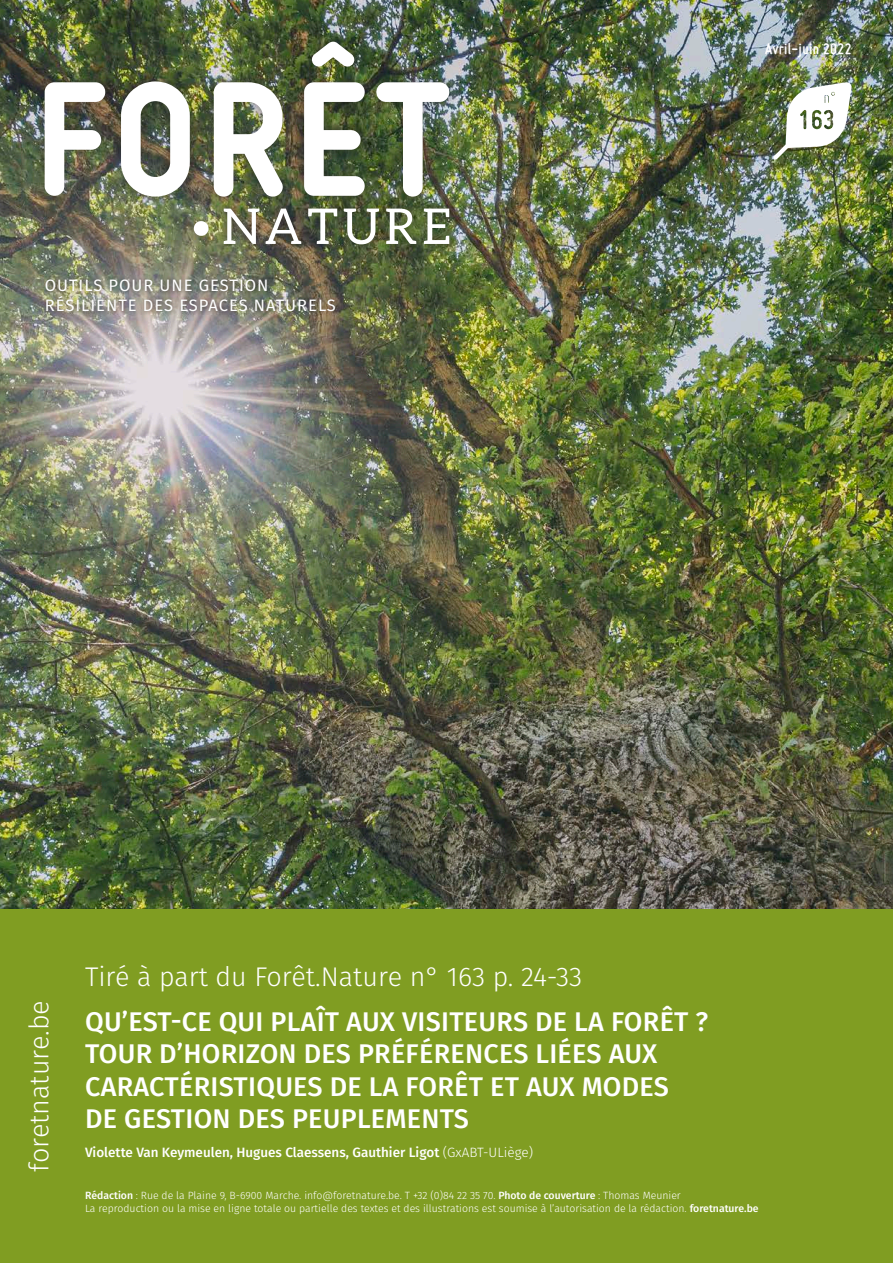
<style>
.page{position:relative;width:893px;height:1263px;background:#fff}
.page>*{position:absolute;margin:0;border:0;box-sizing:border-box;transform-origin:0 0}
.t1{font:500 27px/32.4px "Fira Sans";letter-spacing:.01em;color:#fff}
.t2{font:300 27px "Fira Sans";color:#fff}
.t3{font:16.5px/19.8px "Fira Sans";letter-spacing:.06em;color:#fff}
.t4{font:700 16.5px "Miso";letter-spacing:.02em;color:#fff}
.t5{font:500 13.5px "Fira Sans";color:#fff}
.t6{font:300 10.5px/12.6px "Fira Sans";color:#fff}
.s1{font-weight:300}
.s2{font-weight:500}
</style>
<div class="page">
<img style="left:0;top:0;width:893px;height:909px">
<img style="left:773px;top:82px;width:79px;height:78px">
<div style="left:35px;top:33px;width:424px;height:221px;background:#231f20;opacity:.5"></div>
<svg style="left:312px;top:42px;width:42px;height:25px"></svg>
<img style="left:45px;top:82px;width:60px;height:114px">
<svg style="left:121px;top:81px;width:69px;height:116px"></svg>
<img style="left:214px;top:82px;width:69px;height:115px">
<svg style="left:304px;top:82px;width:61px;height:114px"></svg>
<img style="left:376px;top:82px;width:73px;height:115px">
<svg style="left:194px;top:221px;width:15px;height:15px"></svg>
<svg style="left:224px;top:209px;width:35px;height:35px"></svg>
<svg style="left:266px;top:209px;width:35px;height:35px"></svg>
<svg style="left:308px;top:209px;width:29px;height:35px"></svg>
<svg style="left:344px;top:209px;width:35px;height:35px"></svg>
<svg style="left:386px;top:209px;width:30px;height:35px"></svg>
<svg style="left:424px;top:209px;width:25px;height:35px"></svg>
<div style="left:41px;top:275px;width:299px;height:41px;background:#231f20;opacity:.7"></div>
<div style="left:0;top:909px;width:893px;height:354px;background:#809d22"></div>
<h2 class="t3" style="left:45px;top:275px;width:293px">OUTILS POUR UNE GESTION<br>RÉSILIENTE DES ESPACES NATURELS</h2>
<h2 class="t4" style="left:765px;top:39px;width:88px">Avril-juin 2022</h2>
<h1 class="t2" style="left:20px;top:1172px;width:173px;rotate:-90deg">foretnature.be</h1>
<h1 class="t2" style="left:85px;top:957px;width:499px">Tiré à part du Forêt.Nature n° 163 p. 24-33</h1>
<h1 class="t1" style="left:85px;top:1004px;width:624px">QU’EST-CE QUI PLAÎT AUX VISITEURS DE LA FORÊT ?<br>TOUR D’HORIZON DES PRÉFÉRENCES LIÉES AUX CARACTÉRISTIQUES DE LA FORÊT ET AUX MODES<br>DE GESTION DES PEUPLEMENTS</h1>
<p class="t5" style="left:85px;top:1141px;width:450px">Violette Van Keymeulen, Hugues Claessens, Gauthier Ligot <span class="s1">(GxABT-ULiège)</span></p>
<p class="t6" style="left:85px;top:1189px;width:675px"><span class="s2">Rédaction</span> : Rue de la Plaine 9, B-6900 Marche. info@foretnature.be. T +32 (0)84 22 35 70. <span class="s2">Photo de couverture</span> : Thomas Meunier<br>La reproduction ou la mise en ligne totale ou partielle des textes et des illustrations est soumise à l’autorisation de la rédaction. <span class="s2">foretnature.be</span></p>
</div>
